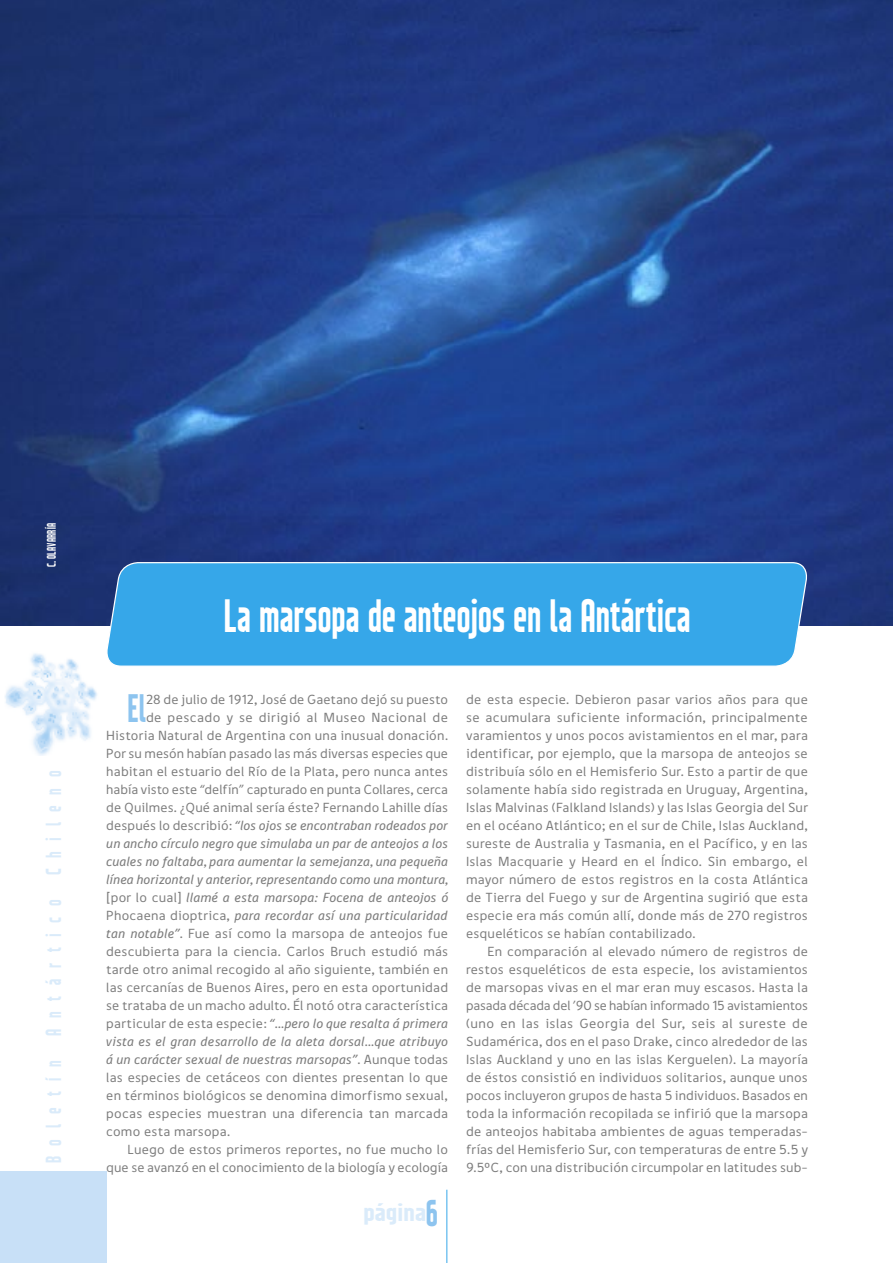
<style>
.page{position:relative;width:893px;height:1263px;background:#fff}
.page>*{position:absolute;margin:0;border:0;box-sizing:border-box;transform-origin:0 0}
.t1{font:45px "TCL355";color:#fff}
.Body_Text{font:38.25px "TCL355";color:#8dc4ef}
.t2{font:24px "TCL355";letter-spacing:-.005em;color:#daebfa;scale:1.5 1}
.t3{font:21px "TCL355";letter-spacing:.505em;color:#daebfa}
.Body_Text-2{font:13.5px/18px "Digna";letter-spacing:.01em;color:#7c7c7c;text-align:justify}
.Body_Text-3{font:italic 13.5px "Digna";letter-spacing:-.005em;color:#7c7c7c}
.Autor{font:12px "TCL355";letter-spacing:.015em;color:#fff}
.s1{font-style:normal}
.s2{font-style:italic}
.s3{font-size:36px;color:#8dc4ef}
</style>
<div class="page">
<img style="left:5px;top:653px;width:92px;height:103px">
<div style="left:0;top:1172px;width:106px;height:91px;background:#c8e0f7"></div>
<hr style="left:446px;top:1190px;width:1px;height:73px;background:#36a7e9">
<img style="left:0;top:0;width:893px;height:626px">
<div style="left:104px;top:561px;width:705px;height:105px;background:#36a7e9"></div>
<p class="Autor" style="left:45px;top:567px;width:46px;rotate:-90deg">C. OLAVARRÍA</p>
<h3 class="t3" style="left:41px;top:1163px;width:394px;rotate:-90deg">Boletín Antártico Chileno</h3>
<p class="t1" style="left:224px;top:589px;width:468px">La marsopa de anteojos en la Antártica</p>
<p class="Body_Text" style="left:128px;top:686px;width:20px">El</p>
<p class="Body_Text-2" style="left:146px;top:690px;width:304px">28 de julio de 1912, José de Gaetano dejó su puesto</p>
<p class="Body_Text-2" style="left:146px;top:708px;width:304px">de pescado y se dirigió al Museo Nacional de</p>
<p class="Body_Text-2" style="left:106px;top:726px;width:343px">Historia Natural de Argentina con una inusual donación.</p>
<p class="Body_Text-2" style="left:106px;top:744px;width:343px">Por su mesón habían pasado las más diversas especies que</p>
<p class="Body_Text-2" style="left:106px;top:762px;width:343px">habitan el estuario del Río de la Plata, pero nunca antes</p>
<p class="Body_Text-2" style="left:106px;top:780px;width:343px">había visto este “delfín” capturado en punta Collares, cerca</p>
<p class="Body_Text-2" style="left:106px;top:798px;width:343px">de Quilmes. ¿Qué animal sería éste? Fernando Lahille días</p>
<p class="Body_Text-3" style="left:106px;top:817px;width:343px"><span class="s1">después lo describió:</span> “los ojos se encontraban rodeados por</p>
<p class="Body_Text-3" style="left:106px;top:835px;width:343px">un ancho círculo negro que simulaba un par de anteojos a los</p>
<p class="Body_Text-3" style="left:106px;top:853px;width:343px">cuales no faltaba, para aumentar la semejanza, una pequeña</p>
<p class="Body_Text-3" style="left:106px;top:871px;width:343px">línea horizontal y anterior, representando como una montura,</p>
<p class="Body_Text-3" style="left:106px;top:889px;width:343px"><span class="s1">[por lo cual]</span> llamé a esta marsopa: Focena de anteojos ó</p>
<p class="Body_Text-3" style="left:106px;top:907px;width:343px"><span class="s1">Phocaena dioptrica,</span> para recordar así una particularidad</p>
<p class="Body_Text-2" style="left:106px;top:924px;width:343px"><span class="s2">tan notable”</span>. Fue así como la marsopa de anteojos fue</p>
<p class="Body_Text-2" style="left:106px;top:942px;width:343px">descubierta para la ciencia. Carlos Bruch estudió más</p>
<p class="Body_Text-2" style="left:106px;top:960px;width:343px">tarde otro animal recogido al año siguiente, también en</p>
<p class="Body_Text-2" style="left:106px;top:978px;width:343px">las cercanías de Buenos Aires, pero en esta oportunidad</p>
<p class="Body_Text-2" style="left:106px;top:996px;width:343px">se trataba de un macho adulto. Él notó otra característica</p>
<p class="Body_Text-3" style="left:106px;top:1015px;width:343px"><span class="s1">particular de esta especie:</span> “…pero lo que resalta á primera</p>
<p class="Body_Text-3" style="left:106px;top:1033px;width:343px">vista es el gran desarrollo de la aleta dorsal…que atribuyo</p>
<p class="Body_Text-3" style="left:106px;top:1051px;width:343px">á un carácter sexual de nuestras marsopas”<span class="s1">. Aunque todas</span></p>
<p class="Body_Text-2" style="left:106px;top:1068px;width:343px">las especies de cetáceos con dientes presentan lo que</p>
<p class="Body_Text-2" style="left:106px;top:1086px;width:343px">en términos biológicos se denomina dimorfismo sexual,</p>
<p class="Body_Text-2" style="left:106px;top:1104px;width:343px">pocas especies muestran una diferencia tan marcada</p>
<p class="Body_Text-2" style="left:106px;top:1122px;width:125px">como esta marsopa.</p>
<p class="Body_Text-2" style="left:106px;top:1140px;width:343px;text-align:right">Luego de estos primeros reportes, no fue mucho lo que se avanzó en el conocimiento de la biología y ecología</p>
<h3 class="t2" style="left:363px;top:1199px;width:51px">página<span class="s3">6</span></h3>
<p class="Body_Text-2" style="left:466px;top:690px;width:343px">de esta especie. Debieron pasar varios años para que se acumulara suficiente información, principalmente varamientos y unos pocos avistamientos en el mar, para identificar, por ejemplo, que la marsopa de anteojos se distribuía sólo en el Hemisferio Sur. Esto a partir de que solamente había sido registrada en Uruguay, Argentina, Islas Malvinas (Falkland Islands) y las Islas Georgia del Sur en el océano Atlántico; en el sur de Chile, Islas Auckland, sureste de Australia y Tasmania, en el Pacífico, y en las Islas Macquarie y Heard en el Índico. Sin embargo, el mayor número de estos registros en la costa Atlántica de Tierra del Fuego y sur de Argentina sugirió que esta especie era más común allí, donde más de 270 registros esqueléticos se habían contabilizado.</p>
<p class="Body_Text-2" style="left:466px;top:942px;width:343px;text-indent:21px">En comparación al elevado número de registros de restos esqueléticos de esta especie, los avistamientos de marsopas vivas en el mar eran muy escasos. Hasta la pasada década del ’90 se habían informado 15 avistamientos (uno en las islas Georgia del Sur, seis al sureste de Sudamérica, dos en el paso Drake, cinco alrededor de las Islas Auckland y uno en las islas Kerguelen). La mayoría de éstos consistió en individuos solitarios, aunque unos pocos incluyeron grupos de hasta 5 individuos. Basados en toda la información recopilada se infirió que la marsopa de anteojos habitaba ambientes de aguas temperadas&shy;frías del Hemisferio Sur, con temperaturas de entre 5.5 y 9.5°C, con una distribución circumpolar en latitudes sub-</p>
</div>
